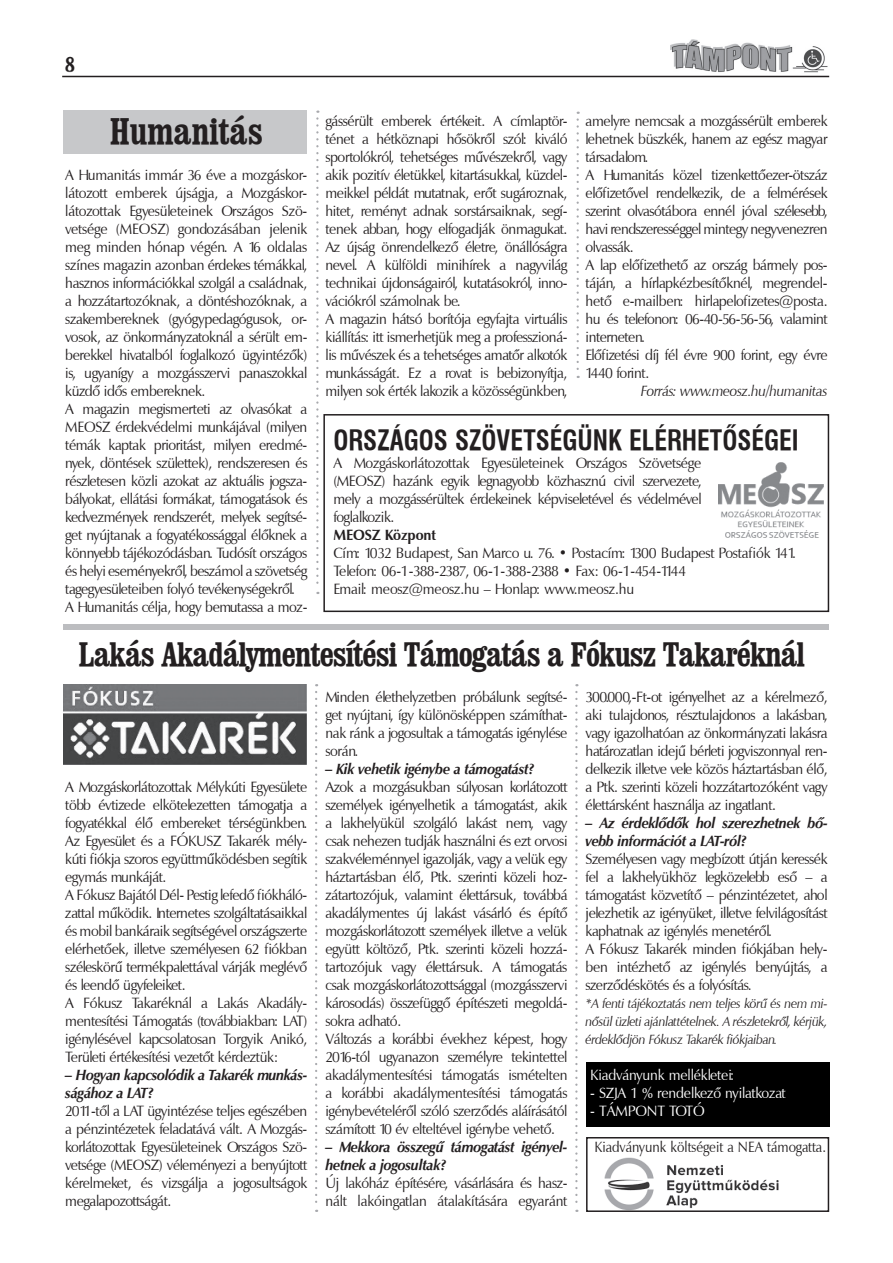
<style>
.page{position:relative;width:893px;height:1263px;background:#fff}
.page>*{position:absolute;margin:0;border:0;box-sizing:border-box;transform-origin:0 0}
.t1{font:700 36px "Clarendon Cn PFL";color:#231f20}
.t2{font:700 33px "Clarendon Cn PFL";letter-spacing:-.025em;color:#231f20}
.t3{font:700 27px "Swiss 721 Cn PFL";color:#231f20;scale:.95 1}
.t4{font:21px "Clarendon Cn HU Bold";color:#231f20}
.t5{font:15px/18px "Zapf Humanist 601 PFL";letter-spacing:-.025em;color:#231f20;scale:.95 1}
.t6{font:italic 700 15px/18px "Zapf Humanist 601 PFL";letter-spacing:-.025em;color:#231f20;scale:.95 1}
.t7{font:15px "Zapf Humanist 601 PFL";letter-spacing:-.01em;color:#fff;scale:.95 1}
.t8{font:15px "Zapf Humanist 601 PFL";color:#231f20;scale:.9 1}
.t9{font:italic 15px "Zapf Humanist 601 PFL";letter-spacing:-.025em;color:#231f20;scale:.95 1}
.t10{font:700 15px "Zapf Humanist 601 PFL";letter-spacing:-.01em;color:#231f20;scale:.95 1}
.t11{font:italic 13.5px/18px "Zapf Humanist 601 PFL";letter-spacing:-.025em;color:#231f20;text-align:justify;scale:.95 1}
</style>
<div class="page">
<img style="left:670px;top:39px;width:158px;height:34px">
<hr style="left:62px;top:76px;width:767px;height:1px;background:#231f20">
<div style="left:64px;top:111px;width:243px;height:43px;background:#c7c8ca"></div>
<div style="left:64px;top:625px;width:765px;height:5px;background:#bcbdc0"></div>
<img style="left:64px;top:684px;width:243px;height:80px">
<img style="left:604px;top:1157px;width:175px;height:52px">
<div style="left:586px;top:1137px;width:243px;height:75px;border:2px solid #231f20"></div>
<svg style="left:316px;top:111px;width:3px;height:483px"></svg>
<svg style="left:315px;top:692px;width:2px;height:520px"></svg>
<svg style="left:577px;top:120px;width:2px;height:258px"></svg>
<svg style="left:575px;top:692px;width:3px;height:520px"></svg>
<div style="left:586px;top:1062px;width:243px;height:64px;background:#000"></div>
<div style="left:323px;top:414px;width:506px;height:198px;border:2px solid #231f20"></div>
<img style="left:719px;top:462px;width:104px;height:76px">
<h3 class="t4" style="left:65px;top:52px;width:11px">8</h3>
<h1 class="t1" style="left:110px;top:109px;width:155px">Humanitás</h1>
<p class="t5" style="left:65px;top:166px;width:256px">A Humanitás immár 36 éve a mozgáskor&shy;látozott emberek újságja, a Mozgáskor&shy;látozottak Egyesületeinek Országos Szö&shy;vetsége (MEOSZ) gondozásában jelenik meg minden hónap végén. A 16 oldalas színes magazin azonban érdekes témákkal, hasznos információkkal szolgál a családnak, a hozzátartozóknak, a döntéshozóknak, a szakembereknek (gyógypedagógusok, or&shy;vosok, az önkormányzatoknál a sérült em&shy;berekkel hivatalból foglalkozó ügyintézők) is, ugyanígy a mozgásszervi panaszokkal küzdő idős embereknek.<br>A magazin megismerteti az olvasókat a MEOSZ érdekvédelmi munkájával (milyen témák kaptak prioritást, milyen eredmé&shy;nyek, döntések születtek), rendszeresen és részletesen közli azokat az aktuális jogsza&shy;bályokat, ellátási formákat, támogatások és kedvezmények rendszerét, melyek segítsé&shy;get nyújtanak a fogyatékossággal élőknek a könnyebb tájékozódásban. Tudósít országos és helyi eseményekről, beszámol a szövetség tagegyesületeiben folyó tevékenységekről.<br>A Humanitás célja, hogy bemutassa a moz-</p>
<p class="t5" style="left:325px;top:112px;width:256px">gássérült emberek értékeit. A címlaptör&shy;ténet a hétköznapi hősökről szól: kiváló sportolókról, tehetséges művészekről, vagy akik pozitív életükkel, kitartásukkal, küzdel&shy;meikkel példát mutatnak, erőt sugároznak, hitet, reményt adnak sorstársaiknak, segí&shy;tenek abban, hogy elfogadják önmagukat.<br>Az újság önrendelkező életre, önállóságra nevel. A külföldi minihírek a nagyvilág technikai újdonságairól, kutatásokról, inno&shy;vációkról számolnak be.<br>A magazin hátsó borítója egyfajta virtuális kiállítás: itt ismerhetjük meg a professzioná&shy;lis művészek és a tehetséges amatőr alkotók munkásságát. Ez a rovat is bebizonyítja, milyen sok érték lakozik a közösségünkben,</p>
<p class="t5" style="left:586px;top:112px;width:256px">amelyre nemcsak a mozgássérült emberek lehetnek büszkék, hanem az egész magyar társadalom.<br>A Humanitás közel tizenkettőezer-ötszáz előfizetővel rendelkezik, de a felmérések szerint olvasótábora ennél jóval szélesebb, havi rendszerességgel mintegy negyvenezren olvassák.<br>A lap előfizethető az ország bármely pos&shy;táján, a hírlapkézbesítőknél, megrendel&shy;hető e-mailben: hirlapelofizetes@posta. hu és telefonon: 06-40-56-56-56, valamint interneten.<br>Előfizetési díj fél évre 900 forint, egy évre 1440 forint.</p>
<p class="t9" style="left:641px;top:382px;width:198px">Forrás: www.meosz.hu/humanitas</p>
<h3 class="t3" style="left:333px;top:424px;width:90px">ORSZÁGOS</h3>
<h3 class="t3" style="left:455px;top:424px;width:74px">SZÖVETSÉGÜNK</h3>
<h3 class="t3" style="left:629px;top:424px;width:15px">ELÉR</h3>
<h3 class="t3" style="left:682px;top:424px;width:31px">HETŐSÉGEI</h3>
<p class="t5" style="left:333px;top:454px;width:389px;text-align:justify">A Mozgáskorlátozottak Egyesületeinek Országos Szövetsége (MEOSZ) hazánk egyik legnagyobb közhasznú civil szervezete, mely a mozgássérültek érdekeinek képviseletével és védelmével foglalkozik.</p>
<p class="t10" style="left:333px;top:526px;width:109px">MEOSZ Központ</p>
<p class="t5" style="left:333px;top:544px;width:488px">Cím: 1032 Budapest, San Marco u. 76. • Postacím: 1300 Budapest Postafiók 141.<br>Telefon: 06-1-388-2387, 06-1-388-2388 • Fax: 06-1-454-1144<br>Email: meosz@meosz.hu – Honlap: www.meosz.hu</p>
<h2 class="t2" style="left:79px;top:634px;width:728px">Lakás Akadálymentesítési Támogatás a Fókusz Takaréknál</h2>
<p class="t5" style="left:65px;top:778px;width:256px">A Mozgáskorlátozottak Mélykúti Egyesülete több évtizede elkötelezetten támogatja a fogyatékkal élő embereket térségünkben.<br>Az Egyesület és a FÓKUSZ Takarék mély&shy;kúti fiókja szoros együttműködésben segítik egymás munkáját.<br>A Fókusz Bajától Dél- Pestig lefedő fiókháló&shy;zattal működik. Internetes szolgáltatásaikkal és mobil bankáraik segítségével országszerte elérhetőek, illetve személyesen 62 fiókban széleskörű termékpalettával várják meglévő és leendő ügyfeleiket.<br>A Fókusz Takaréknál a Lakás Akadály&shy;mentesítési Támogatás (továbbiakban: LAT) igénylésével kapcsolatosan Torgyik Anikó, Területi értékesítési vezetőt kérdeztük:</p>
<p class="t6" style="left:65px;top:1066px;width:256px">– Hogyan kapcsolódik a Takarék munkás&shy;ságához a LAT?</p>
<p class="t5" style="left:65px;top:1102px;width:256px;text-align:justify">2011-től a LAT ügyintézése teljes egészében a pénzintézetek feladatává vált. A Mozgás&shy;korlátozottak Egyesületeinek Országos Szö&shy;vetsége (MEOSZ) véleményezi a benyújtott kérelmeket, és vizsgálja a jogosultságok megalapozottságát.</p>
<p class="t5" style="left:325px;top:688px;width:256px;text-align:justify">Minden élethelyzetben próbálunk segítsé&shy;get nyújtani, így különösképpen számíthat&shy;nak ránk a jogosultak a támogatás igénylése során.</p>
<p class="t6" style="left:325px;top:760px;width:221px">– Kik vehetik igénybe a támogatást?</p>
<p class="t5" style="left:325px;top:778px;width:256px">Azok a mozgásukban súlyosan korlátozott személyek igényelhetik a támogatást, akik a lakhelyükül szolgáló lakást nem, vagy csak nehezen tudják használni és ezt orvosi szakvéleménnyel igazolják, vagy a velük egy háztartásban élő, Ptk. szerinti közeli hoz&shy;zátartozójuk, valamint élettársuk, továbbá akadálymentes új lakást vásárló és építő mozgáskorlátozott személyek illetve a velük együtt költöző, Ptk. szerinti közeli hozzá&shy;tartozójuk vagy élettársuk. A támogatás csak mozgáskorlátozottsággal (mozgásszervi károsodás) összefüggő építészeti megoldá&shy;sokra adható.<br>Változás a korábbi évekhez képest, hogy 2016-tól ugyanazon személyre tekintettel akadálymentesítési támogatás ismételten a korábbi akadálymentesítési támogatás igénybevételéről szóló szerződés aláírásától számított 10 év elteltével igénybe vehető.</p>
<p class="t6" style="left:325px;top:1138px;width:256px">– Mekkora összegű támogatást igényel&shy;hetnek a jogosultak?</p>
<p class="t5" style="left:325px;top:1174px;width:256px">Új lakóház építésére, vásárlására és hasz&shy;nált lakóingatlan átalakítására egyaránt</p>
<p class="t5" style="left:586px;top:688px;width:256px;text-align:justify">300.000,-Ft-ot igényelhet az a kérelmező, aki tulajdonos, résztulajdonos a lakásban, vagy igazolhatóan az önkormányzati lakásra határozatlan idejű bérleti jogviszonnyal ren&shy;delkezik illetve vele közös háztartásban élő, a Ptk. szerinti közeli hozzátartozóként vagy élettársként használja az ingatlant.</p>
<p class="t6" style="left:586px;top:814px;width:256px">– Az érdeklődők hol szerezhetnek bő&shy;vebb információt a LAT-ról?</p>
<p class="t5" style="left:586px;top:850px;width:256px">Személyesen vagy megbízott útján keressék fel a lakhelyükhöz legközelebb eső – a támogatást közvetítő – pénzintézetet, ahol jelezhetik az igényüket, illetve felvilágosítást kaphatnak az igénylés menetéről.<br>A Fókusz Takarék minden fiókjában hely&shy;ben intézhető az igénylés benyújtás, a szerződéskötés és a folyósítás.</p>
<p class="t11" style="left:586px;top:994px;width:256px">*A fenti tájékoztatás nem teljes körű és nem mi&shy;nősül üzleti ajánlattételnek. A részletekről, kérjük, érdeklődjön Fókusz Takarék fiókjaiban.</p>
<p class="t7" style="left:590px;top:1066px;width:153px">Kiadványunk mellékletei:</p>
<p class="t7" style="left:590px;top:1084px;width:207px">- SZJA 1 % rendelkező nyilatkozat</p>
<p class="t7" style="left:590px;top:1102px;width:122px">- TÁMPONT TOTÓ</p>
<p class="t8" style="left:595px;top:1138px;width:259px">Kiadványunk költségeit a NEA támogatta.</p>
</div>
